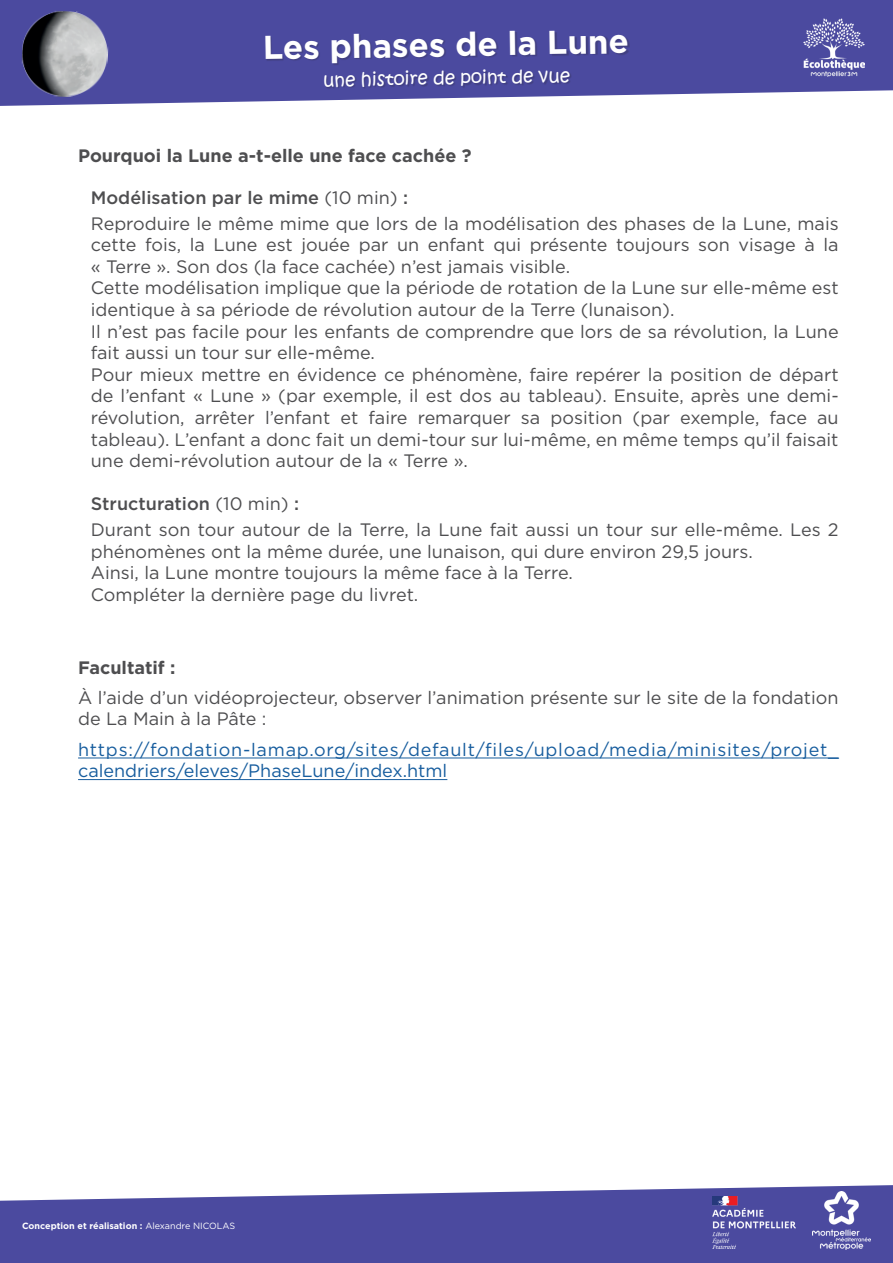
<style>
.page{position:relative;width:893px;height:1263px;background:#fff}
.page>*{position:absolute;margin:0;border:0;box-sizing:border-box;transform-origin:0 0}
.t1{font:700 33px "Gotham";color:#fff}
.t2{font:18px/21.6px "Gotham";color:#4e4e50}
.t3{font:18px/21.6px "Gotham";letter-spacing:.04em;color:#175d9e}
.t4{font:700 18px "Gotham";color:#4e4e50}
.t5{font:18px "Kristen ITC";color:#fff}
.t6{font:700 9px "Gotham";color:#fff}
.s1{font-weight:500}
.s2{font-weight:400}
</style>
<div class="page">
<svg style="left:0;top:0;width:893px;height:106px;background:#5f5ea9"></svg>
<img style="left:804px;top:19px;width:60px;height:58px">
<img style="left:21px;top:10px;width:88px;height:88px">
<svg style="left:0;top:1185px;width:893px;height:78px;background:#5f5ea9"></svg>
<img style="left:712px;top:1197px;width:83px;height:51px">
<img style="left:812px;top:1192px;width:58px;height:57px">
<div style="left:266px;top:32px;width:364px;height:57px;background:#231f20;opacity:.24"></div>
<hr style="left:78px;top:758px;width:761px;height:1px;background:#175d9e">
<hr style="left:78px;top:779px;width:369px;height:1px;background:#175d9e">
<h1 class="t1" style="left:263px;top:26px;width:368px;rotate:-1deg">Les phases de la Lune</h1>
<p class="t5" style="left:323px;top:68px;width:249px;rotate:-1deg">une histoire de point de vue</p>
<p class="t4" style="left:78px;top:144px;width:395px">Pourquoi la Lune a-t-elle une face cachée ?</p>
<p class="t2" style="left:91px;top:184px;width:749px;line-height:25.8px"><span class="s1">Modélisation par le mime</span> (10 min) <span class="s1">:<br></span>Reproduire le même mime que lors de la modélisation des phases de la Lune, mais</p>
<p class="t2" style="left:91px;top:234px;width:749px">cette fois, la Lune est jouée par un enfant qui présente toujours son visage à la « Terre ». Son dos (la face cachée) n’est jamais visible.<br>Cette modélisation implique que la période de rotation de la Lune sur elle-même est identique à sa période de révolution autour de la Terre (lunaison).<br>Il n’est pas facile pour les enfants de comprendre que lors de sa révolution, la Lune fait aussi un tour sur elle-même.<br>Pour mieux mettre en évidence ce phénomène, faire repérer la position de départ de l’enfant « Lune » (par exemple, il est dos au tableau). Ensuite, après une demi&shy;révolution, arrêter l’enfant et faire remarquer sa position (par exemple, face au tableau). L’enfant a donc fait un demi-tour sur lui-même, en même temps qu’il faisait une demi-révolution autour de la « Terre ».</p>
<p class="t2" style="left:91px;top:490px;width:749px;line-height:25.8px"><span class="s1">Structuration</span> (10 min) <span class="s1">:<br></span>Durant son tour autour de la Terre, la Lune fait aussi un tour sur elle-même. Les 2</p>
<p class="t2" style="left:91px;top:540px;width:663px">phénomènes ont la même durée, une lunaison, qui dure environ 29,5 jours.<br>Ainsi, la Lune montre toujours la même face à la Terre.<br>Compléter la dernière page du livret.</p>
<p class="t4" style="left:78px;top:655px;width:99px">Facultatif :</p>
<p class="t2" style="left:78px;top:686px;width:762px">À l’aide d’un vidéoprojecteur, observer l’animation présente sur le site de la fondation de La Main à la Pâte :</p>
<p class="t3" style="left:78px;top:738px;width:762px">https://fondation-lamap.org/sites/default/files/upload/media/minisites/projet_ calendriers/eleves/PhaseLune/index.html</p>
<p class="t6" style="left:22px;top:1220px;width:215px">Conception et réalisation : <span class="s2">Alexa dre NICOLAS</span></p>
</div>
